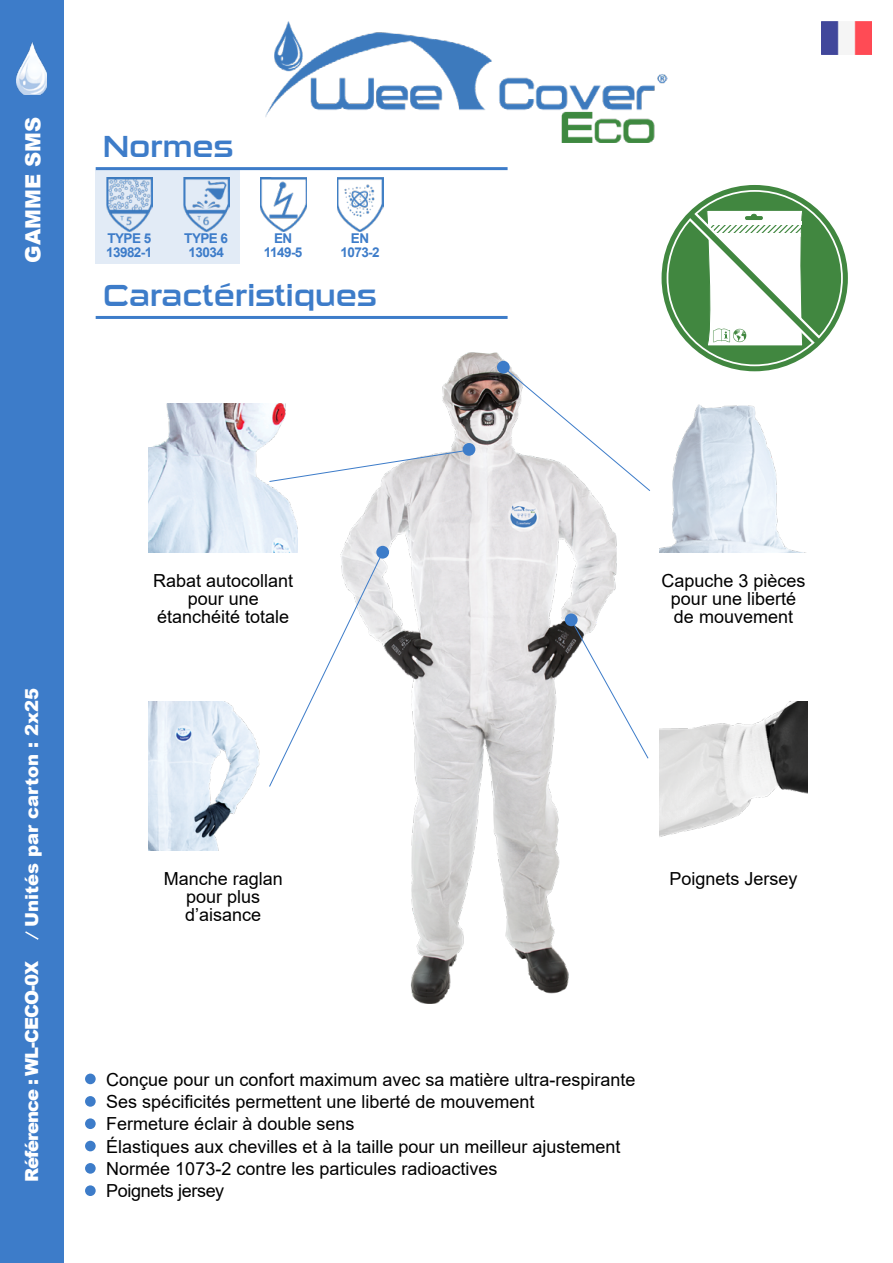
<style>
.page{position:relative;width:893px;height:1263px;background:#fff}
.page>*{position:absolute;margin:0;border:0;box-sizing:border-box;transform-origin:0 0}
.t1{font:30px "Sui Generis Rg";color:#3d7cc9}
.t2{font:900 21px "Arial";color:#fff}
.t3{font:18px/18px "Arial";color:#000;text-align:center}
.t4{font:900 18px "Arial";letter-spacing:-.06em;color:#fff}
.t5{font:900 18px "Arial";color:#fff}
.t6{font:700 13.5px/13.5px "Arial";letter-spacing:-.04em;color:#3d7cc9;text-align:center}
</style>
<div class="page">
<div style="left:85px;top:1073px;width:11px;height:11px;background:#3d7cc9;border-radius:50%"></div>
<div style="left:85px;top:1096px;width:11px;height:11px;background:#3d7cc9;border-radius:50%"></div>
<div style="left:85px;top:1118px;width:11px;height:11px;background:#3d7cc9;border-radius:50%"></div>
<div style="left:85px;top:1141px;width:11px;height:10px;background:#3d7cc9;border-radius:50%"></div>
<div style="left:85px;top:1163px;width:11px;height:11px;background:#3d7cc9;border-radius:50%"></div>
<div style="left:85px;top:1185px;width:11px;height:11px;background:#3d7cc9;border-radius:50%"></div>
<div style="left:0;top:0;width:64px;height:1263px;background:#3d7cc9"></div>
<img style="left:342px;top:352px;width:275px;height:651px">
<svg style="left:298px;top:450px;width:171px;height:32px"></svg>
<svg style="left:283px;top:552px;width:100px;height:235px"></svg>
<svg style="left:503px;top:367px;width:147px;height:124px"></svg>
<svg style="left:571px;top:619px;width:78px;height:140px"></svg>
<div style="left:463px;top:443px;width:12px;height:13px;background:#3d7cc9;border-radius:50%"></div>
<div style="left:565px;top:613px;width:13px;height:13px;background:#3d7cc9;border-radius:50%"></div>
<div style="left:376px;top:546px;width:13px;height:13px;background:#3d7cc9;border-radius:50%"></div>
<img style="left:659px;top:404px;width:147px;height:149px">
<img style="left:149px;top:702px;width:134px;height:148px">
<img style="left:149px;top:404px;width:149px;height:149px">
<img style="left:659px;top:702px;width:149px;height:135px">
<div style="left:497px;top:361px;width:13px;height:13px;background:#3d7cc9;border-radius:50%"></div>
<img style="left:266px;top:21px;width:401px;height:121px">
<img style="left:17px;top:42px;width:30px;height:53px">
<img style="left:337px;top:178px;width:46px;height:53px">
<img style="left:260px;top:178px;width:46px;height:53px">
<svg style="left:96px;top:170px;width:144px;height:94px;background:#cfddef"></svg>
<hr style="left:96px;top:167px;width:412px;height:3px;background:#3d7cc9">
<hr style="left:96px;top:316px;width:412px;height:3px;background:#3d7cc9">
<svg style="left:661px;top:185px;width:187px;height:187px"></svg>
<img style="left:822px;top:21px;width:50px;height:34px">
<svg style="left:25px;top:931px;width:14px;height:9px"></svg>
<p class="t2" style="left:18px;top:263px;width:147px;rotate:-90deg">GAMME SMS</p>
<h1 class="t1" style="left:103px;top:129px;width:132px">Normes</h1>
<p class="t6" style="left:106px;top:232px;width:48px;text-align:left">TYPE 5<br>13982-1</p>
<p class="t6" style="left:184px;top:232px;width:45px">TYPE 6<br>13034</p>
<h1 class="t1" style="left:103px;top:278px;width:275px">Caractéristiques</h1>
<p class="t6" style="left:264px;top:232px;width:40px">EN<br>1149-5</p>
<p class="t6" style="left:340px;top:232px;width:41px">EN<br>1073-2</p>
<p class="t5" style="left:19px;top:927px;width:240px;rotate:-90deg">Unités par carton : 2x25</p>
<p class="t4" style="left:19px;top:1182px;width:222px;rotate:-90deg">Référence : WL-CECO-0X</p>
<p class="t3" style="left:153px;top:572px;width:142px">Rabat autocollant pour une étanchéité totale</p>
<p class="t3" style="left:661px;top:572px;width:146px">Capuche 3 pièces pour une liberté de mouvement</p>
<p class="t3" style="left:164px;top:869px;width:121px">Manche raglan pour plus d’aisance</p>
<p class="t3" style="left:669px;top:869px;width:130px">Poignets Jersey</p>
<p class="t3" style="left:106px;top:1068px;width:531px;line-height:22.4px;text-align:left">Conçue pour un confort maximum avec sa matière ultra-respirante Ses spécificités permettent une liberté de mouvement<br>Fermeture éclair à double sens<br>Élastiques aux chevilles et à la taille pour un meilleur ajustement Normée 1073-2 contre les particules radioactives<br>Poignets jersey</p>
</div>
